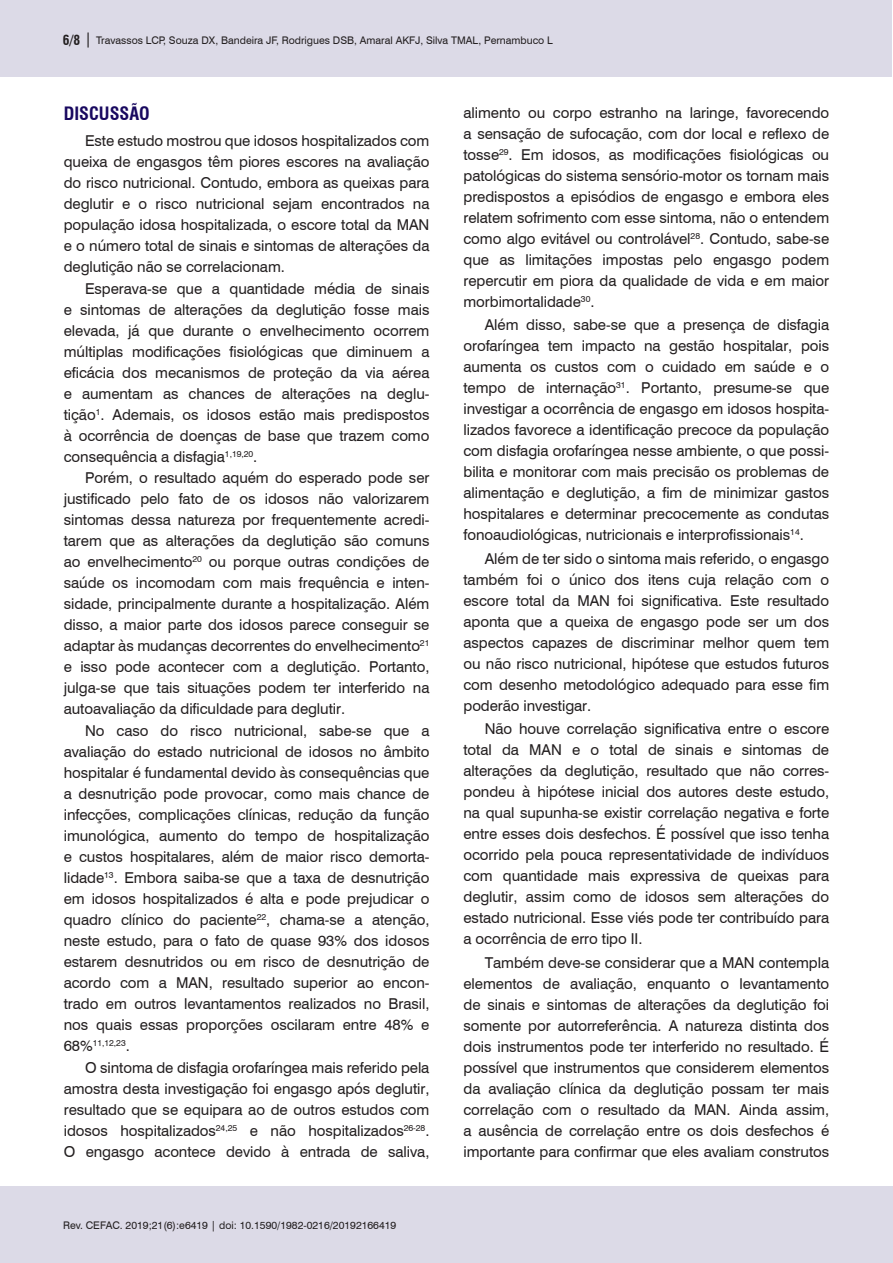
<style>
.page{position:relative;width:893px;height:1263px;background:#fff}
.page>*{position:absolute;margin:0;border:0;box-sizing:border-box;transform-origin:0 0}
.Nivel_1{font:700 condensed 18px "Swiss 721 BT";color:#18085f}
.Corpo_do_texto{font:15px/21px "Swiss 721 BT";letter-spacing:-.005em;color:#231f20;text-align:justify}
.t1{font:10.5px "Swiss 721 BT";color:#231f20}
.Corpo_do_texto-2{font:8.7px "Swiss 721 BT";color:#231f20}
.s1{font-weight:700;font-stretch:condensed;font-size:13.5px}
.s2{font-size:15px}
</style>
<div class="page">
<div style="left:0;top:1186px;width:892px;height:77px;background:#dcdae7"></div>
<div style="left:0;top:0;width:892px;height:77px;background:#dcdae7"></div>
<p class="t1" style="left:63px;top:33px;width:492px"><span class="s1">6/8</span> <span class="s2">|</span> Travassos LCP, Souza DX, Bandeira JF, Rodrigues DSB, Amaral AKFJ, Silva TMAL, Pernambuco L</p>
<p class="Nivel_1" style="left:64px;top:103px;width:88px">DISCUSSÃO</p>
<p class="Corpo_do_texto" style="left:64px;top:129px;width:367px;text-indent:21px">Este estudo mostrou que idosos hospitalizados com queixa de engasgos têm piores escores na avaliação do risco nutricional. Contudo, embora as queixas para deglutir e o risco nutricional sejam encontrados na população idosa hospitalizada, o escore total da MAN e o número total de sinais e sintomas de alterações da deglutição não se correlacionam.</p>
<p class="Corpo_do_texto" style="left:64px;top:277px;width:367px;text-indent:21px">Esperava-se que a quantidade média de sinais e sintomas de alterações da deglutição fosse mais elevada, já que durante o envelhecimento ocorrem múltiplas modificações fisiológicas que diminuem a eficácia dos mecanismos de proteção da via aérea e aumentam as chances de alterações na deglu&shy;tição<sup>1</sup>. Ademais, os idosos estão mais predispostos à ocorrência de doenças de base que trazem como consequência a disfagia<sup>1,19,20</sup>.</p>
<p class="Corpo_do_texto" style="left:64px;top:467px;width:367px;text-indent:21px">Porém, o resultado aquém do esperado pode ser justificado pelo fato de os idosos não valorizarem sintomas dessa natureza por frequentemente acredi&shy;tarem que as alterações da deglutição são comuns ao envelhecimento<sup>20</sup> ou porque outras condições de saúde os incomodam com mais frequência e inten&shy;sidade, principalmente durante a hospitalização. Além disso, a maior parte dos idosos parece conseguir se adaptar às mudanças decorrentes do envelhecimento<sup>21 </sup>e isso pode acontecer com a deglutição. Portanto, julga-se que tais situações podem ter interferido na autoavaliação da dificuldade para deglutir.</p>
<p class="Corpo_do_texto" style="left:64px;top:719px;width:367px;text-indent:21px">No caso do risco nutricional, sabe-se que a avaliação do estado nutricional de idosos no âmbito hospitalar é fundamental devido às consequências que a desnutrição pode provocar, como mais chance de infecções, complicações clínicas, redução da função imunológica, aumento do tempo de hospitalização e custos hospitalares, além de maior risco demorta&shy;lidade<sup>13</sup>. Embora saiba-se que a taxa de desnutrição em idosos hospitalizados é alta e pode prejudicar o quadro clínico do paciente<sup>22</sup>, chama-se a atenção, neste estudo, para o fato de quase 93% dos idosos estarem desnutridos ou em risco de desnutrição de acordo com a MAN, resultado superior ao encon&shy;trado em outros levantamentos realizados no Brasil, nos quais essas proporções oscilaram entre 48% e</p>
<p class="Corpo_do_texto-2" style="left:64px;top:1037px;width:68px"><span class="s2">68%</span>11,12,23<span class="s2">.</span></p>
<p class="Corpo_do_texto" style="left:64px;top:1056px;width:367px;text-indent:21px">O sintoma de disfagia orofaríngea mais referido pela amostra desta investigação foi engasgo após deglutir, resultado que se equipara ao de outros estudos com idosos hospitalizados<sup>24,25</sup> e não hospitalizados<sup>26-28</sup>.<br>O engasgo acontece devido à entrada de saliva,</p>
<p class="t1" style="left:63px;top:1218px;width:335px">Rev. CEFAC. 2019;21(6):e6419 | doi: 10.1590/1982-0216/20192166419</p>
<p class="Corpo_do_texto" style="left:463px;top:101px;width:367px">alimento ou corpo estranho na laringe, favorecendo a sensação de sufocação, com dor local e reflexo de tosse<sup>29</sup>. Em idosos, as modificações fisiológicas ou patológicas do sistema sensório-motor os tornam mais predispostos a episódios de engasgo e embora eles relatem sofrimento com esse sintoma, não o entendem como algo evitável ou controlável<sup>28</sup>. Contudo, sabe-se que as limitações impostas pelo engasgo podem repercutir em piora da qualidade de vida e em maior morbimortalidade<sup>30</sup>.</p>
<p class="Corpo_do_texto" style="left:463px;top:314px;width:367px;text-indent:21px">Além disso, sabe-se que a presença de disfagia orofaríngea tem impacto na gestão hospitalar, pois aumenta os custos com o cuidado em saúde e o tempo de internação<sup>31</sup>. Portanto, presume-se que investigar a ocorrência de engasgo em idosos hospita&shy;lizados favorece a identificação precoce da população com disfagia orofaríngea nesse ambiente, o que possi&shy;bilita e monitorar com mais precisão os problemas de alimentação e deglutição, a fim de minimizar gastos hospitalares e determinar precocemente as condutas fonoaudiológicas, nutricionais e interprofissionais<sup>14</sup>.</p>
<p class="Corpo_do_texto" style="left:463px;top:547px;width:367px;text-indent:21px">Além de ter sido o sintoma mais referido, o engasgo também foi o único dos itens cuja relação com o escore total da MAN foi significativa. Este resultado aponta que a queixa de engasgo pode ser um dos aspectos capazes de discriminar melhor quem tem ou não risco nutricional, hipótese que estudos futuros com desenho metodológico adequado para esse fim poderão investigar.</p>
<p class="Corpo_do_texto" style="left:463px;top:718px;width:367px;text-indent:21px">Não houve correlação significativa entre o escore total da MAN e o total de sinais e sintomas de alterações da deglutição, resultado que não corres&shy;pondeu à hipótese inicial dos autores deste estudo, na qual supunha-se existir correlação negativa e forte entre esses dois desfechos. É possível que isso tenha ocorrido pela pouca representatividade de indivíduos com quantidade mais expressiva de queixas para deglutir, assim como de idosos sem alterações do estado nutricional. Esse viés pode ter contribuído para a ocorrência de erro tipo II.</p>
<p class="Corpo_do_texto" style="left:463px;top:951px;width:367px;text-indent:21px">Também deve-se considerar que a MAN contempla elementos de avaliação, enquanto o levantamento de sinais e sintomas de alterações da deglutição foi somente por autorreferência. A natureza distinta dos dois instrumentos pode ter interferido no resultado. É possível que instrumentos que considerem elementos da avaliação clínica da deglutição possam ter mais correlação com o resultado da MAN. Ainda assim, a ausência de correlação entre os dois desfechos é importante para confirmar que eles avaliam construtos</p>
</div>
